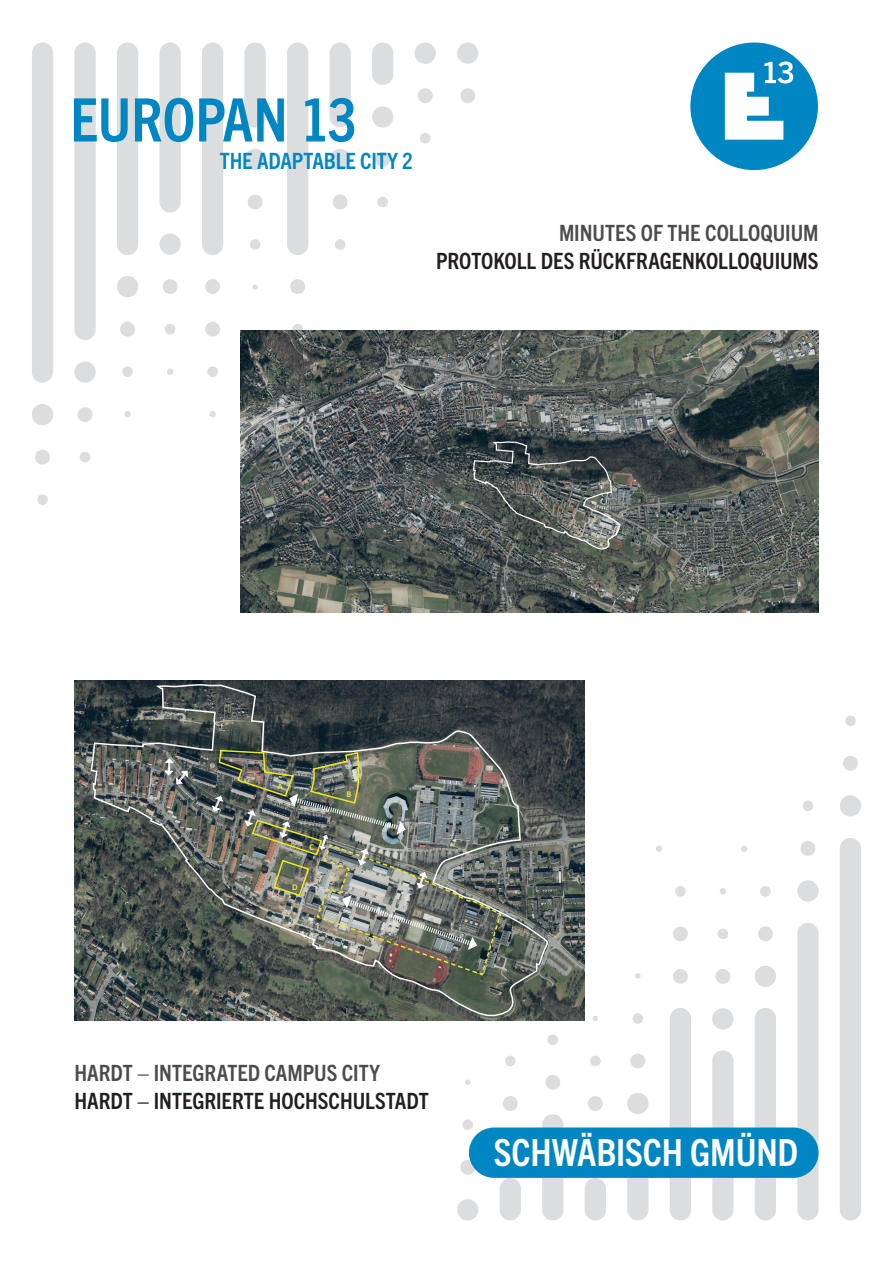
<style>
.page{position:relative;width:893px;height:1263px;background:#fff}
.page>*{position:absolute;margin:0;border:0;box-sizing:border-box;transform-origin:0 0}
.t1{font:700 condensed 60px "Trade Gothic Next LT Pro";color:#0087c3}
.t2{font:700 condensed 37.5px "Trade Gothic Next LT Pro";letter-spacing:-.005em;color:#fff}
.t3{font:700 condensed 22.5px "Trade Gothic Next LT Pro";letter-spacing:-.005em;color:#231f20}
.t4{font:700 condensed 22.5px "Trade Gothic Next LT Pro";color:#4b4c4d}
.t5{font:700 condensed 22.5px "Trade Gothic Next LT Pro";letter-spacing:-.005em;color:#0087c3}
.t6{font:700 9px "Calibri";color:#ede940}
</style>
<div class="page">
<div style="left:74px;top:43px;width:22px;height:297px;background:#dcdddf;border-radius:11px"></div>
<div style="left:32px;top:43px;width:21px;height:340px;background:#dcdddf;border-radius:11px"></div>
<div style="left:797px;top:923px;width:22px;height:297px;background:#dcdddf;border-radius:11px"></div>
<div style="left:840px;top:838px;width:21px;height:382px;background:#dcdddf;border-radius:11px"></div>
<div style="left:117px;top:43px;width:21px;height:212px;background:#dcdddf;border-radius:11px"></div>
<div style="left:755px;top:1008px;width:21px;height:212px;background:#dcdddf;border-radius:11px"></div>
<div style="left:159px;top:43px;width:22px;height:170px;background:#dcdddf;border-radius:11px"></div>
<div style="left:712px;top:1050px;width:21px;height:170px;background:#dcdddf;border-radius:11px"></div>
<div style="left:202px;top:43px;width:21px;height:212px;background:#dcdddf;border-radius:11px"></div>
<div style="left:287px;top:43px;width:21px;height:212px;background:#dcdddf;border-radius:11px"></div>
<div style="left:670px;top:1008px;width:21px;height:212px;background:#dcdddf;border-radius:11px"></div>
<div style="left:244px;top:43px;width:22px;height:84px;background:#dcdddf;border-radius:11px"></div>
<div style="left:330px;top:43px;width:21px;height:84px;background:#dcdddf;border-radius:11px"></div>
<div style="left:372px;top:43px;width:21px;height:42px;background:#dcdddf;border-radius:11px"></div>
<div style="left:627px;top:1135px;width:21px;height:85px;background:#dcdddf;border-radius:11px"></div>
<div style="left:542px;top:1157px;width:21px;height:63px;background:#dcdddf;border-radius:11px"></div>
<div style="left:585px;top:1178px;width:21px;height:42px;background:#dcdddf;border-radius:11px"></div>
<div style="left:500px;top:1178px;width:21px;height:42px;background:#dcdddf;border-radius:11px"></div>
<div style="left:74px;top:361px;width:22px;height:22px;background:#dcdddf;border-radius:50%"></div>
<div style="left:32px;top:404px;width:21px;height:21px;background:#dcdddf;border-radius:50%"></div>
<div style="left:797px;top:880px;width:22px;height:21px;background:#dcdddf;border-radius:50%"></div>
<div style="left:840px;top:795px;width:21px;height:21px;background:#dcdddf;border-radius:50%"></div>
<div style="left:120px;top:322px;width:15px;height:15px;background:#dcdddf;border-radius:50%"></div>
<div style="left:758px;top:926px;width:15px;height:15px;background:#dcdddf;border-radius:50%"></div>
<div style="left:163px;top:279px;width:15px;height:15px;background:#dcdddf;border-radius:50%"></div>
<div style="left:715px;top:969px;width:15px;height:15px;background:#dcdddf;border-radius:50%"></div>
<div style="left:205px;top:322px;width:15px;height:15px;background:#dcdddf;border-radius:50%"></div>
<div style="left:673px;top:926px;width:15px;height:15px;background:#dcdddf;border-radius:50%"></div>
<div style="left:248px;top:195px;width:15px;height:14px;background:#dcdddf;border-radius:50%"></div>
<div style="left:333px;top:195px;width:15px;height:14px;background:#dcdddf;border-radius:50%"></div>
<div style="left:375px;top:152px;width:15px;height:15px;background:#dcdddf;border-radius:50%"></div>
<div style="left:418px;top:88px;width:15px;height:15px;background:#dcdddf;border-radius:50%"></div>
<div style="left:460px;top:88px;width:15px;height:15px;background:#dcdddf;border-radius:50%"></div>
<div style="left:630px;top:1053px;width:15px;height:15px;background:#dcdddf;border-radius:50%"></div>
<div style="left:545px;top:1075px;width:15px;height:15px;background:#dcdddf;border-radius:50%"></div>
<div style="left:588px;top:1096px;width:15px;height:15px;background:#dcdddf;border-radius:50%"></div>
<div style="left:503px;top:1096px;width:15px;height:15px;background:#dcdddf;border-radius:50%"></div>
<div style="left:460px;top:1160px;width:15px;height:15px;background:#dcdddf;border-radius:50%"></div>
<div style="left:117px;top:276px;width:21px;height:21px;background:#dcdddf;border-radius:50%"></div>
<div style="left:755px;top:966px;width:21px;height:21px;background:#dcdddf;border-radius:50%"></div>
<div style="left:159px;top:233px;width:22px;height:22px;background:#dcdddf;border-radius:50%"></div>
<div style="left:712px;top:1008px;width:21px;height:21px;background:#dcdddf;border-radius:50%"></div>
<div style="left:205px;top:279px;width:15px;height:15px;background:#dcdddf;border-radius:50%"></div>
<div style="left:290px;top:279px;width:15px;height:15px;background:#dcdddf;border-radius:50%"></div>
<div style="left:673px;top:969px;width:15px;height:15px;background:#dcdddf;border-radius:50%"></div>
<div style="left:244px;top:149px;width:22px;height:21px;background:#dcdddf;border-radius:50%"></div>
<div style="left:330px;top:149px;width:21px;height:21px;background:#dcdddf;border-radius:50%"></div>
<div style="left:372px;top:106px;width:21px;height:22px;background:#dcdddf;border-radius:50%"></div>
<div style="left:415px;top:43px;width:21px;height:21px;background:#dcdddf;border-radius:50%"></div>
<div style="left:457px;top:43px;width:21px;height:21px;background:#dcdddf;border-radius:50%"></div>
<div style="left:627px;top:1093px;width:21px;height:21px;background:#dcdddf;border-radius:50%"></div>
<div style="left:542px;top:1114px;width:21px;height:21px;background:#dcdddf;border-radius:50%"></div>
<div style="left:457px;top:1199px;width:21px;height:21px;background:#dcdddf;border-radius:50%"></div>
<div style="left:78px;top:407px;width:14px;height:15px;background:#dcdddf;border-radius:50%"></div>
<div style="left:35px;top:450px;width:15px;height:15px;background:#dcdddf;border-radius:50%"></div>
<div style="left:800px;top:841px;width:15px;height:15px;background:#dcdddf;border-radius:50%"></div>
<div style="left:843px;top:756px;width:15px;height:15px;background:#dcdddf;border-radius:50%"></div>
<div style="left:122px;top:366px;width:11px;height:11px;background:#dcdddf;border-radius:50%"></div>
<div style="left:760px;top:886px;width:11px;height:11px;background:#dcdddf;border-radius:50%"></div>
<div style="left:165px;top:324px;width:10px;height:10px;background:#dcdddf;border-radius:50%"></div>
<div style="left:718px;top:928px;width:10px;height:11px;background:#dcdddf;border-radius:50%"></div>
<div style="left:207px;top:366px;width:11px;height:11px;background:#dcdddf;border-radius:50%"></div>
<div style="left:675px;top:886px;width:11px;height:11px;background:#dcdddf;border-radius:50%"></div>
<div style="left:250px;top:239px;width:10px;height:11px;background:#dcdddf;border-radius:50%"></div>
<div style="left:335px;top:239px;width:10px;height:11px;background:#dcdddf;border-radius:50%"></div>
<div style="left:377px;top:197px;width:11px;height:10px;background:#dcdddf;border-radius:50%"></div>
<div style="left:420px;top:133px;width:11px;height:11px;background:#dcdddf;border-radius:50%"></div>
<div style="left:632px;top:1013px;width:11px;height:11px;background:#dcdddf;border-radius:50%"></div>
<div style="left:547px;top:1034px;width:11px;height:11px;background:#dcdddf;border-radius:50%"></div>
<div style="left:590px;top:1056px;width:11px;height:10px;background:#dcdddf;border-radius:50%"></div>
<div style="left:505px;top:1056px;width:11px;height:10px;background:#dcdddf;border-radius:50%"></div>
<div style="left:462px;top:1119px;width:11px;height:11px;background:#dcdddf;border-radius:50%"></div>
<div style="left:80px;top:452px;width:10px;height:10px;background:#dcdddf;border-radius:50%"></div>
<div style="left:37px;top:494px;width:11px;height:11px;background:#dcdddf;border-radius:50%"></div>
<div style="left:803px;top:800px;width:10px;height:11px;background:#dcdddf;border-radius:50%"></div>
<div style="left:845px;top:715px;width:11px;height:11px;background:#dcdddf;border-radius:50%"></div>
<div style="left:124px;top:411px;width:7px;height:6px;background:#dcdddf;border-radius:50%"></div>
<svg style="left:741px;top:846px;width:6px;height:6px"></svg>
<div style="left:167px;top:368px;width:6px;height:7px;background:#dcdddf;border-radius:50%"></div>
<svg style="left:720px;top:888px;width:6px;height:6px"></svg>
<div style="left:209px;top:411px;width:7px;height:6px;background:#dcdddf;border-radius:50%"></div>
<svg style="left:656px;top:846px;width:6px;height:6px"></svg>
<svg style="left:252px;top:284px;width:6px;height:6px"></svg>
<svg style="left:635px;top:973px;width:5px;height:5px"></svg>
<svg style="left:593px;top:1016px;width:5px;height:5px"></svg>
<svg style="left:465px;top:1079px;width:5px;height:6px"></svg>
<div style="left:292px;top:324px;width:11px;height:10px;background:#dcdddf;border-radius:50%"></div>
<svg style="left:690px;top:43px;width:128px;height:127px"></svg>
<img style="left:74px;top:680px;width:511px;height:340px">
<svg style="left:90px;top:680px;width:459px;height:337px;background:#4b5350"></svg>
<svg style="left:164px;top:758px;width:24px;height:26px"></svg>
<img style="left:212px;top:749px;width:290px;height:227px">
<div style="left:469px;top:1127px;width:350px;height:51px;background:#0087c3;border-radius:25px"></div>
<img style="left:240px;top:330px;width:579px;height:282px">
<svg style="left:472px;top:441px;width:149px;height:109px;background:#555c5a"></svg>
<h1 class="t1" style="left:70px;top:79px;width:288px">EUROPAN 13</h1>
<p class="t5" style="left:220px;top:145px;width:194px">THE ADAPTABLE CITY 2</p>
<p class="t4" style="left:559px;top:217px;width:261px">MINUTES OF THE COLLOQUIUM</p>
<p class="t3" style="left:436px;top:245px;width:384px">PROTOKOLL DES RÜCKFRAGENKOLLOQUIUMS</p>
<p class="t6" style="left:277px;top:781px;width:7px">A</p>
<p class="t6" style="left:309px;top:841px;width:6px">C</p>
<p class="t6" style="left:292px;top:881px;width:7px">D</p>
<p class="t6" style="left:347px;top:788px;width:7px">B</p>
<p class="t4" style="left:74px;top:1057px;width:307px">HARDT – INTEGRATED CAMPUS CITY</p>
<p class="t3" style="left:74px;top:1085px;width:356px">HARDT – INTEGRIERTE HOCHSCHULSTADT</p>
<h2 class="t2" style="left:494px;top:1127px;width:306px">SCHWÄBISCH GMÜND</h2>
</div>
